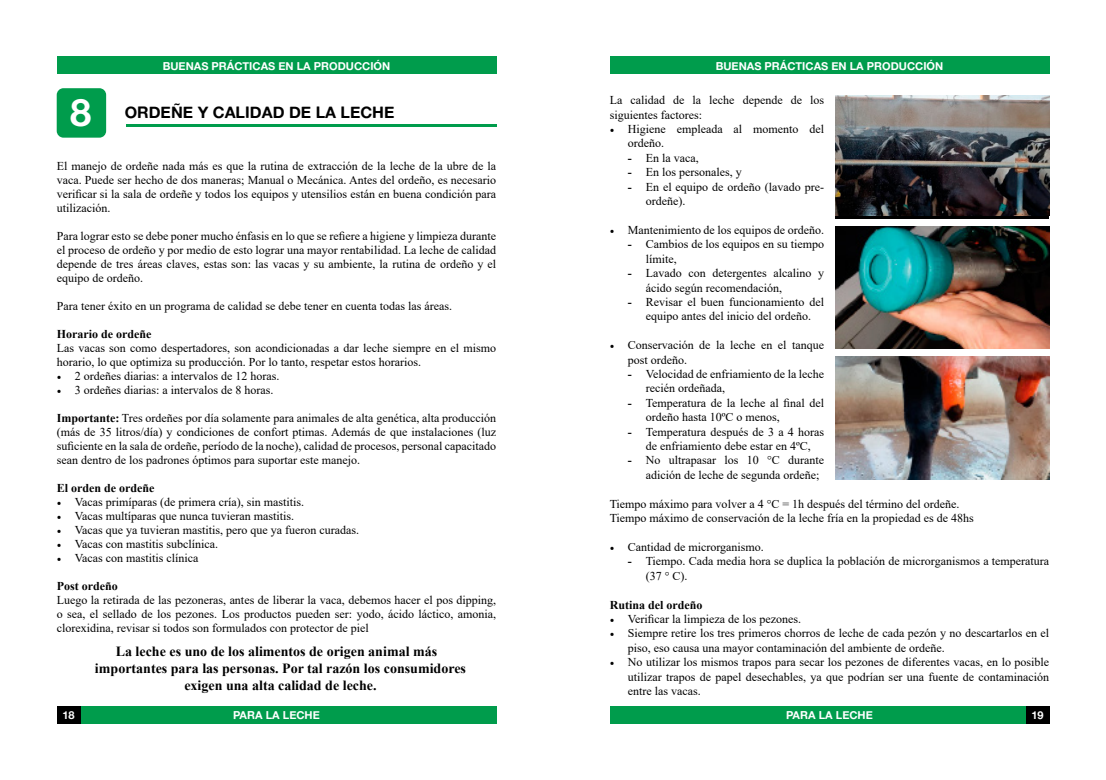
<style>
.page{position:relative;width:1106px;height:780px;background:#fff}
.page>*{position:absolute;margin:0;border:0;box-sizing:border-box;transform-origin:0 0}
.t1{font:38px "Alte Haas Grotesk Bold";color:#fff}
.t2{font:16px "Alte Haas Grotesk Bold";color:#000}
.t3{font:700 14px/16.8px "Times New Roman";color:#000;text-align:center}
.t4{font:12px/14.4px "Times New Roman";color:#000}
.t5{font:700 12px "Times New Roman";color:#000}
.t6{font:11px "Alte Haas Grotesk Bold";color:#fff}
.s1{font-family:"Minion Pro"}
.s2{font-weight:700}
</style>
<div class="page">
<div style="left:57px;top:706px;width:439px;height:17px;background:#009c4c"></div>
<div style="left:609px;top:706px;width:440px;height:17px;background:#009c4c"></div>
<div style="left:1025px;top:706px;width:24px;height:17px;background:#000"></div>
<div style="left:57px;top:57px;width:439px;height:17px;background:#009c4c"></div>
<div style="left:609px;top:57px;width:440px;height:17px;background:#009c4c"></div>
<div style="left:57px;top:706px;width:23px;height:17px;background:#000"></div>
<div style="left:57px;top:88px;width:49px;height:50px;background:#009c4c;border-radius:7px"></div>
<hr style="left:126px;top:124px;width:370px;height:2px;background:#009c4c">
<img style="left:835px;top:96px;width:214px;height:120px">
<img style="left:835px;top:226px;width:214px;height:122px">
<img style="left:835px;top:357px;width:214px;height:122px">
<p class="t6" style="left:163px;top:59px;width:229px">BUENAS PRÁCTICAS EN LA PRODUCCIÓN</p>
<p class="t6" style="left:715px;top:59px;width:229px">BUENAS PRÁCTICAS EN LA PRODUCCIÓN</p>
<h1 class="t1" style="left:70px;top:89px;width:23px">8</h1>
<h2 class="t2" style="left:125px;top:102px;width:271px">ORDEÑE Y CALIDAD DE LA LECHE</h2>
<p class="t4" style="left:57px;top:158px;width:441px;line-height:14px;text-align:justify">El manejo de ordeñe nada más es que la rutina de extracción de la leche de la ubre de la vaca. Puede ser hecho de dos maneras; Manual o Mecánica. Antes del ordeño, es necesario verificar si la sala de ordeñe y todos los equipos y utensilios están en buena condición para utilización.</p>
<p class="t4" style="left:57px;top:229px;width:441px;line-height:14px;text-align:justify">Para lograr esto se debe poner mucho énfasis en lo que se refiere a higiene y limpieza durante el proceso de ordeño y por medio de esto lograr una mayor rentabilidad. La leche de calidad depende de tres áreas claves, estas son: las vacas y su ambiente, la rutina de ordeño y el equipo de ordeño.</p>
<p class="t4" style="left:57px;top:298px;width:397px">Para tener éxito en un programa de calidad se debe tener en cuenta todas las áreas.</p>
<p class="t5" style="left:57px;top:325px;width:96px">Horario de ordeñe</p>
<p class="t4" style="left:57px;top:341px;width:441px;line-height:14px">Las vacas son como despertadores, son acondicionadas a dar leche siempre en el mismo horario, lo que optimiza su producción. Por lo tanto, respetar estos horarios.</p>
<p class="t4" style="left:57px;top:368px;width:224px"><span class="s1">•</span> 2 ordeñes diarias: a intervalos de 12 horas.</p>
<p class="t4" style="left:57px;top:382px;width:218px"><span class="s1">•</span> 3 ordeñes diarias: a intervalos de 8 horas.</p>
<p class="t4" style="left:57px;top:411px;width:441px;line-height:14px;text-align:justify"><span class="s2">Importante:</span> Tres ordeñes por día solamente para animales de alta genética, alta producción (más de 35 litros/día) y condiciones de confort ptimas. Además de que instalaciones (luz suficiente en la sala de ordeñe, período de la noche), calidad de procesos, personal capacitado sean dentro de los padrones óptimos para suportar este manejo.</p>
<p class="t5" style="left:57px;top:479px;width:99px">El orden de ordeñe</p>
<p class="t4" style="left:57px;top:494px;width:249px"><span class="s1">•</span> Vacas primíparas (de primera cría), sin mastitis.</p>
<p class="t4" style="left:57px;top:508px;width:239px"><span class="s1">•</span> Vacas multíparas que nunca tuvieran mastitis.</p>
<p class="t4" style="left:57px;top:522px;width:304px"><span class="s1">•</span> Vacas que ya tuvieran mastitis, pero que ya fueron curadas.</p>
<p class="t4" style="left:57px;top:536px;width:163px"><span class="s1">•</span> Vacas con mastitis subclínica.</p>
<p class="t4" style="left:57px;top:550px;width:143px"><span class="s1">•</span> Vacas con mastitis clínica</p>
<p class="t5" style="left:57px;top:577px;width:62px">Post ordeño</p>
<p class="t4" style="left:57px;top:593px;width:441px;line-height:14px;text-align:justify">Luego la retirada de las pezoneras, antes de liberar la vaca, debemos hacer el pos dipping, o sea, el sellado de los pezones. Los productos pueden ser: yodo, ácido láctico, amonia, clorexidina, revisar si todos son formulados con protector de piel</p>
<p class="t3" style="left:95px;top:642px;width:372px">La leche es uno de los alimentos de origen animal más importantes para las personas. Por tal razón los consumidores exigen una alta calidad de leche.</p>
<p class="t4" style="left:609px;top:93px;width:216px">La calidad de la leche depende de los siguientes factores:</p>
<p class="t4" style="left:627px;top:121px;width:198px;text-indent:-18px"><span class="s1">•</span> Higiene empleada al momento del ordeño.</p>
<p class="t4" style="left:627px;top:150px;width:72px"><span class="s2">-</span> En la vaca,</p>
<p class="t4" style="left:627px;top:165px;width:115px"><span class="s2">-</span> En los personales, y</p>
<p class="t4" style="left:645px;top:179px;width:180px;text-indent:-18px"><span class="s2">-</span> En el equipo de ordeño (lavado pre&shy;ordeñe).</p>
<p class="t4" style="left:609px;top:222px;width:216px"><span class="s1">•</span> Mantenimiento de los equipos de ordeño.</p>
<p class="t4" style="left:645px;top:237px;width:180px;text-indent:-18px"><span class="s2">-</span> Cambios de los equipos en su tiempo límite,</p>
<p class="t4" style="left:645px;top:265px;width:180px;text-indent:-18px"><span class="s2">-</span> Lavado con detergentes alcalino y ácido según recomendación,</p>
<p class="t4" style="left:627px;top:294px;width:198px;text-align:center"><span class="s2">-</span> Revisar el buen funcionamiento del equipo antes del inicio del ordeño.</p>
<p class="t4" style="left:627px;top:337px;width:198px;text-indent:-18px"><span class="s1">•</span> Conservación de la leche en el tanque post ordeño.</p>
<p class="t4" style="left:645px;top:366px;width:180px;text-indent:-18px"><span class="s2">-</span> Velocidad de enfriamiento de la leche recién ordeñada,</p>
<p class="t4" style="left:645px;top:395px;width:180px;text-indent:-18px"><span class="s2">-</span> Temperatura de la leche al final del ordeño hasta 10ºC o menos,</p>
<p class="t4" style="left:627px;top:424px;width:198px;text-align:center"><span class="s2">-</span> Temperatura después de 3 a 4 horas de enfriamiento debe estar en 4ºC,</p>
<p class="t4" style="left:645px;top:453px;width:180px;text-indent:-18px"><span class="s2">-</span> No ultrapasar los 10 °C durante adición de leche de segunda ordeñe;</p>
<p class="t4" style="left:609px;top:496px;width:365px">Tiempo máximo para volver a 4 °C = 1h después del término del ordeñe.<br>Tiempo máximo de conservación de la leche fría en la propiedad es de 48hs</p>
<p class="t4" style="left:609px;top:539px;width:156px"><span class="s1">•</span> Cantidad de microrganismo.</p>
<p class="t4" style="left:645px;top:553px;width:405px;text-indent:-18px"><span class="s2">-</span> Tiempo. Cada media hora se duplica la población de microrganismos a temperatura (37 ° C).</p>
<p class="t5" style="left:609px;top:595px;width:94px">Rutina del ordeño</p>
<p class="t4" style="left:609px;top:611px;width:193px"><span class="s1">•</span> Verificar la limpieza de los pezones.</p>
<p class="t4" style="left:627px;top:625px;width:423px;text-indent:-18px"><span class="s1">•</span> Siempre retire los tres primeros chorros de leche de cada pezón y no descartarlos en el piso, eso causa una mayor contaminación del ambiente de ordeñe.</p>
<p class="t4" style="left:627px;top:654px;width:423px;text-align:justify;text-indent:-18px"><span class="s1">•</span> No utilizar los mismos trapos para secar los pezones de diferentes vacas, en lo posible utilizar trapos de papel desechables, ya que podrían ser una fuente de contaminación entre las vacas.</p>
<p class="t6" style="left:62px;top:708px;width:14px">18</p>
<p class="t6" style="left:233px;top:708px;width:88px">PARA LA LECHE</p>
<p class="t6" style="left:786px;top:708px;width:88px">PARA LA LECHE</p>
<p class="t6" style="left:1031px;top:708px;width:14px">19</p>
</div>
